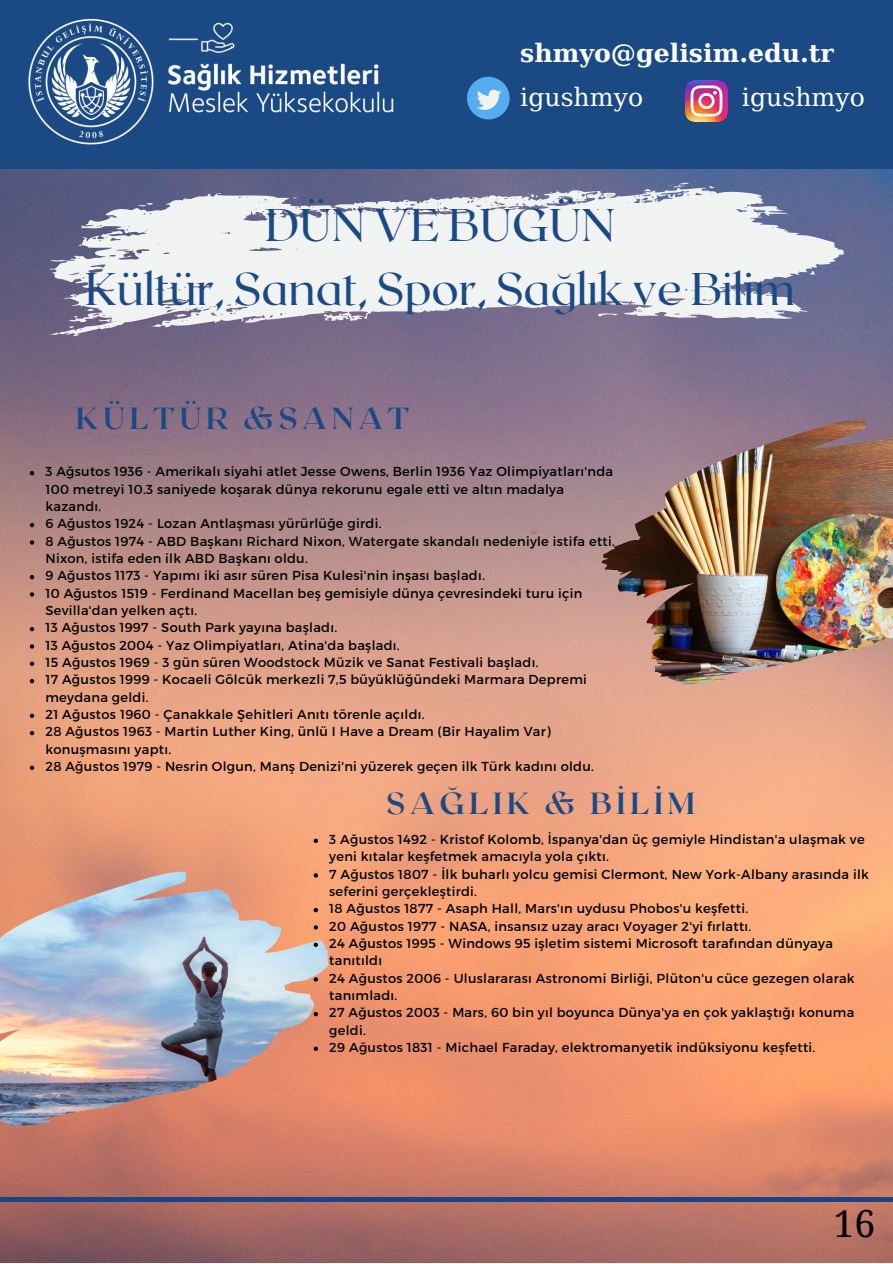
<style>
.page{position:relative;width:893px;height:1264px;background:#fff}
.page>*{position:absolute;margin:0;border:0;box-sizing:border-box;transform-origin:0 0}
.t1{font:45.75px "Roxborough CF";color:#1a4984}
.t2{font:37.2px "Noto Serif";color:#000}
.t3{font:700 30.45px "Roxborough CF";letter-spacing:.14em;color:#1a4984}
.t4{font:700 25.2px "DejaVu Serif";color:#fcfffe}
.t5{font:25.2px "DejaVu Serif";color:#fff}
.t6{font:13.05px/17.2px "Montserrat";letter-spacing:.02em;color:#000}
</style>
<div class="page">
<img style="left:0;top:169px;width:892px;height:1093px">
<div style="left:0;top:69px;width:892px;height:100px;background:#1a4984"></div>
<div style="left:0;top:0;width:892px;height:71px;background:#1a4984"></div>
<div style="left:467px;top:77px;width:42px;height:42px;background:#55acee;border-radius:50%"></div>
<svg style="left:477px;top:90px;width:24px;height:20px"></svg>
<img style="left:686px;top:80px;width:41px;height:42px">
<img style="left:0;top:18px;width:424px;height:165px">
<hr style="left:0;top:1197px;width:892px;height:4px;background:#1b4486">
<img style="left:0;top:871px;width:328px;height:255px">
<img style="left:601px;top:419px;width:291px;height:266px">
<svg style="left:49px;top:187px;width:795px;height:148px;fill:#f1f2f2"></svg>
<svg style="left:610px;top:302px;width:19px;height:3px"></svg>
<svg style="left:598px;top:313px;width:20px;height:4px"></svg>
<svg style="left:174px;top:313px;width:13px;height:4px"></svg>
<svg style="left:809px;top:271px;width:6px;height:4px"></svg>
<svg style="left:87px;top:308px;width:8px;height:3px"></svg>
<svg style="left:644px;top:188px;width:7px;height:3px"></svg>
<svg style="left:49px;top:332px;width:10px;height:3px"></svg>
<svg style="left:138px;top:203px;width:15px;height:4px"></svg>
<svg style="left:69px;top:326px;width:10px;height:10px"></svg>
<svg style="left:708px;top:186px;width:6px;height:3px"></svg>
<svg style="left:528px;top:193px;width:10px;height:7px"></svg>
<svg style="left:747px;top:287px;width:9px;height:6px"></svg>
<svg style="left:255px;top:213px;width:6px;height:3px"></svg>
<svg style="left:370px;top:209px;width:6px;height:2px"></svg>
<svg style="left:667px;top:182px;width:22px;height:13px"></svg>
<svg style="left:550px;top:189px;width:24px;height:15px"></svg>
<svg style="left:30px;top:471px;width:4px;height:4px"></svg>
<svg style="left:30px;top:523px;width:4px;height:4px"></svg>
<svg style="left:30px;top:540px;width:4px;height:4px"></svg>
<svg style="left:30px;top:575px;width:4px;height:4px"></svg>
<svg style="left:30px;top:592px;width:4px;height:4px"></svg>
<svg style="left:30px;top:627px;width:4px;height:4px"></svg>
<svg style="left:30px;top:644px;width:4px;height:4px"></svg>
<svg style="left:30px;top:661px;width:4px;height:5px"></svg>
<svg style="left:30px;top:679px;width:4px;height:4px"></svg>
<svg style="left:30px;top:713px;width:4px;height:5px"></svg>
<svg style="left:30px;top:731px;width:4px;height:4px"></svg>
<svg style="left:30px;top:765px;width:4px;height:5px"></svg>
<svg style="left:313px;top:838px;width:5px;height:5px"></svg>
<svg style="left:313px;top:873px;width:5px;height:4px"></svg>
<svg style="left:313px;top:908px;width:5px;height:4px"></svg>
<svg style="left:313px;top:925px;width:5px;height:4px"></svg>
<svg style="left:313px;top:942px;width:5px;height:4px"></svg>
<svg style="left:313px;top:977px;width:5px;height:4px"></svg>
<svg style="left:313px;top:1011px;width:5px;height:5px"></svg>
<svg style="left:313px;top:1046px;width:5px;height:4px"></svg>
<p class="t4" style="left:520px;top:38px;width:315px">shmyo@gelisim.edu.tr</p>
<p class="t5" style="left:520px;top:82px;width:124px">igushmyo</p>
<p class="t5" style="left:742px;top:82px;width:124px">igushmyo</p>
<p class="t1" style="left:265px;top:195px;width:351px">DÜN VE BUGÜN</p>
<p class="t1" style="left:85px;top:259px;width:711px">Kültür, Sanat, Spor, Sağlık ve Bilim</p>
<p class="t3" style="left:75px;top:398px;width:335px">KÜLTÜR &amp;SANAT</p>
<p class="t6" style="left:45px;top:462px;width:569px">3 Ağsutos 1936 - Amerikalı siyahi atlet Jesse Owens, Berlin 1936 Yaz Olimpiyatları'nda<br>100 metreyi 10.3 saniyede koşarak dünya rekorunu egale etti ve altın madalya kazandı.</p>
<p class="t6" style="left:45px;top:514px;width:337px">6 Ağustos 1924 - Lozan Antlaşması yürürlüğe girdi.</p>
<p class="t6" style="left:45px;top:532px;width:571px">8 Ağustos 1974 - ABD Başkanı Richard Nixon, Watergate skandalı nedeniyle istifa etti.<br>Nixon, istifa eden ilk ABD Başkanı oldu.</p>
<p class="t6" style="left:45px;top:566px;width:441px">9 Ağustos 1173 - Yapımı iki asır süren Pisa Kulesi'nin inşası başladı.</p>
<p class="t6" style="left:45px;top:584px;width:538px">10 Ağustos 1519 - Ferdinand Macellan beş gemisiyle dünya çevresindeki turu için<br>Sevilla'dan yelken açtı.</p>
<p class="t6" style="left:45px;top:618px;width:293px">13 Ağustos 1997 - South Park yayına başladı.</p>
<p class="t6" style="left:45px;top:635px;width:356px">13 Ağustos 2004 - Yaz Olimpiyatları, Atina'da başladı.</p>
<p class="t6" style="left:45px;top:653px;width:494px">15 Ağustos 1969 - 3 gün süren Woodstock Müzik ve Sanat Festivali başladı.</p>
<p class="t6" style="left:45px;top:670px;width:543px">17 Ağustos 1999 - Kocaeli Gölcük merkezli 7,5 büyüklüğündeki Marmara Depremi meydana geldi.</p>
<p class="t6" style="left:45px;top:705px;width:380px">21 Ağustos 1960 - Çanakkale Şehitleri Anıtı törenle açıldı.</p>
<p class="t6" style="left:45px;top:722px;width:507px">28 Ağustos 1963 - Martin Luther King, ünlü I Have a Dream (Bir Hayalim Var) konuşmasını yaptı.</p>
<p class="t6" style="left:45px;top:757px;width:550px">28 Ağustos 1979 - Nesrin Olgun, Manş Denizi'ni yüzerek geçen ilk Türk kadını oldu.</p>
<p class="t3" style="left:386px;top:783px;width:310px">SAĞLIK &amp; BİLİM</p>
<p class="t6" style="left:329px;top:830px;width:537px">3 Ağustos 1492 - Kristof Kolomb, İspanya'dan üç gemiyle Hindistan'a ulaşmak ve yeni kıtalar keşfetmek amacıyla yola çıktı.</p>
<p class="t6" style="left:329px;top:864px;width:541px">7 Ağustos 1807 - İlk buharlı yolcu gemisi Clermont, New York-Albany arasında ilk seferini gerçekleştirdi.</p>
<p class="t6" style="left:329px;top:899px;width:420px">18 Ağustos 1877 - Asaph Hall, Mars'ın uydusu Phobos'u keşfetti.</p>
<p class="t6" style="left:329px;top:916px;width:423px">20 Ağustos 1977 - NASA, insansız uzay aracı Voyager 2'yi fırlattı.</p>
<p class="t6" style="left:329px;top:934px;width:505px">24 Ağustos 1995 - Windows 95 işletim sistemi Microsoft tarafından dünyaya tanıtıldı</p>
<p class="t6" style="left:329px;top:968px;width:527px">24 Ağustos 2006 - Uluslararası Astronomi Birliği, Plüton'u cüce gezegen olarak tanımladı.</p>
<p class="t6" style="left:329px;top:1003px;width:526px">27 Ağustos 2003 - Mars, 60 bin yıl boyunca Dünya'ya en çok yaklaştığı konuma geldi.</p>
<p class="t6" style="left:329px;top:1038px;width:487px">29 Ağustos 1831 - Michael Faraday, elektromanyetik indüksiyonu keşfetti.</p>
<p class="t2" style="left:833px;top:1197px;width:43px">16</p>
</div>
